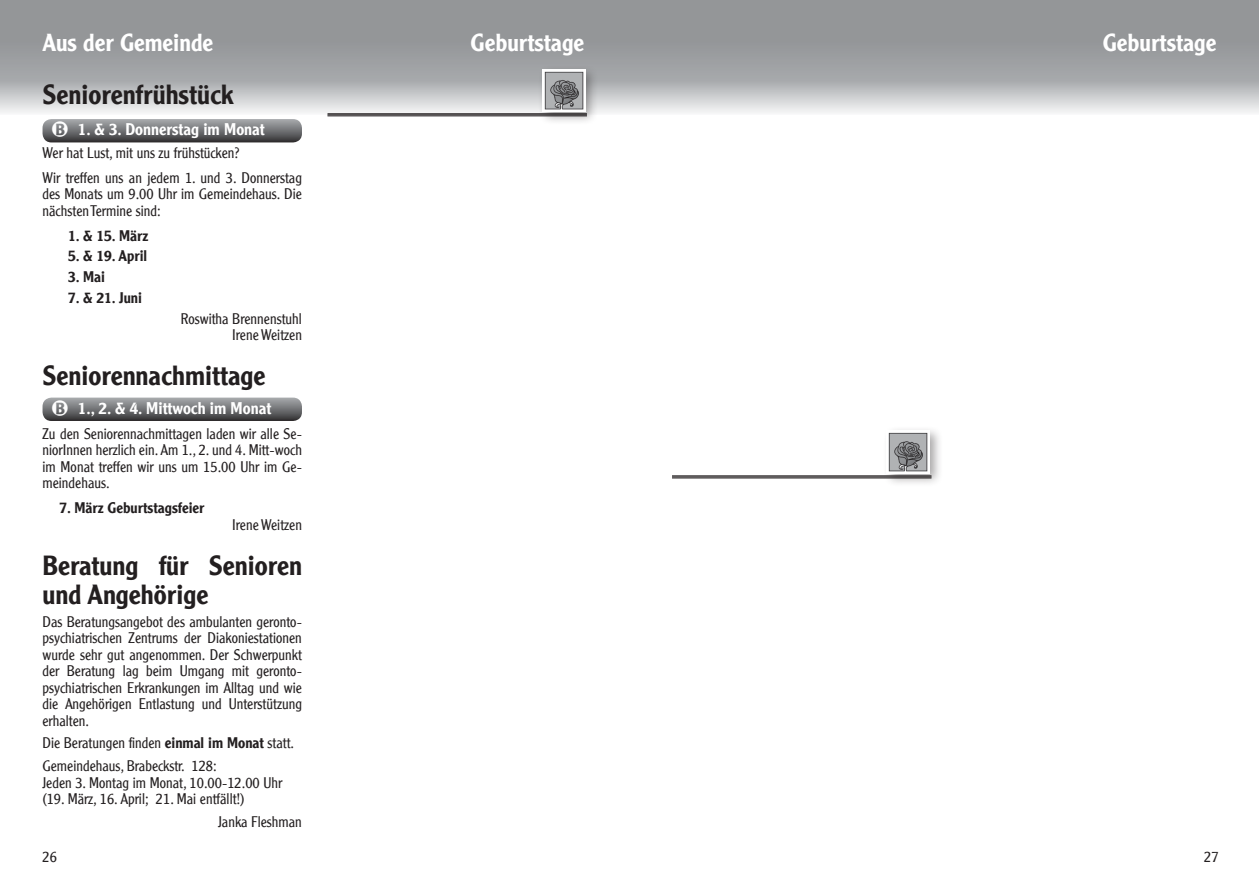
<style>
.page{position:relative;width:1259px;height:893px;background:#fff}
.page>*{position:absolute;margin:0;border:0;box-sizing:border-box;transform-origin:0 0}
.t1{font:500 27px/28.5px "Clearface Gothic LH";color:#231f20}
.t2{font:500 24px "Clearface Gothic LH";color:#fff}
.t3{font:500 16.5px "Clearface Gothic LH";color:#fff}
.t4{font:300 15px/16.5px "Clearface Gothic LH";color:#231f20}
.t5{font:500 15px "Clearface Gothic LH";color:#231f20}
.s1{font-weight:500}
</style>
<div class="page">
<svg style="left:0;top:0;width:629px;height:115px;background:#a7a9ab"></svg>
<svg style="left:629px;top:0;width:630px;height:113px;background:#a7a9ab"></svg>
<hr style="left:327px;top:113px;width:260px;height:1px;background:#231f20">
<hr style="left:327px;top:115px;width:260px;height:1px;background:#231f20">
<div style="left:538px;top:64px;width:61px;height:62px;background:#231f20;opacity:.39"></div>
<img style="left:542px;top:69px;width:43px;height:43px">
<hr style="left:672px;top:475px;width:259px;height:1px;background:#231f20">
<hr style="left:672px;top:477px;width:259px;height:1px;background:#231f20">
<hr style="left:672px;top:478px;width:259px;height:1px;background:#231f20">
<div style="left:882px;top:426px;width:61px;height:61px;background:#231f20;opacity:.39"></div>
<img style="left:887px;top:431px;width:42px;height:43px">
<svg style="left:43px;top:119px;width:259px;height:23px;background:#717274"></svg>
<svg style="left:43px;top:398px;width:259px;height:23px;background:#6e6f71"></svg>
<h2 class="t2" style="left:43px;top:28px;width:172px">Aus der Gemeinde</h2>
<h2 class="t2" style="left:470px;top:28px;width:115px">Geburtstage</h2>
<h1 class="t1" style="left:43px;top:80px;width:193px">Seniorenfrühstück</h1>
<p class="t3" style="left:78px;top:119px;width:188px">1. &amp; 3. Donnerstag im Monat</p>
<p class="t4" style="left:43px;top:140px;width:261px;line-height:24.8px">Wer hat Lust, mit uns zu frühstücken?<br>Wir treffen uns an jedem 1. und 3. Donnerstag</p>
<p class="t4" style="left:43px;top:186px;width:261px">des Monats um 9.00 Uhr im Gemeindehaus. Die nächsten Termine sind:</p>
<p class="t5" style="left:68px;top:226px;width:82px">1. &amp; 15. März</p>
<p class="t5" style="left:68px;top:247px;width:81px">5. &amp; 19. April</p>
<p class="t5" style="left:68px;top:267px;width:38px">3. Mai</p>
<p class="t5" style="left:68px;top:288px;width:75px">7. &amp; 21. Juni</p>
<p class="t4" style="left:181px;top:310px;width:123px;text-align:right">Roswitha Brennenstuhl<br>Irene Weitzen</p>
<h1 class="t1" style="left:43px;top:361px;width:224px">Seniorennachmittage</h1>
<p class="t4" style="left:43px;top:425px;width:261px;text-align:justify">Zu den Seniorennachmittagen laden wir alle Se&shy;niorInnen herzlich ein. Am 1., 2. und 4. Mitt-woch im Monat treffen wir uns um 15.00 Uhr im Ge&shy;meindehaus.</p>
<p class="t5" style="left:60px;top:498px;width:146px">7. März Geburtstagsfeier</p>
<p class="t4" style="left:232px;top:516px;width:71px">Irene Weitzen</p>
<h1 class="t1" style="left:43px;top:551px;width:261px">Beratung für Senioren und Angehörige</h1>
<p class="t4" style="left:43px;top:613px;width:261px;text-align:justify">Das Beratungsangebot des ambulanten geronto&shy;psychiatrischen Zentrums der Diakoniestationen wurde sehr gut angenommen. Der Schwerpunkt der Beratung lag beim Umgang mit geronto&shy;psychiatrischen Erkrankungen im Alltag und wie die Angehörigen Entlastung und Unterstützung erhalten.</p>
<p class="t4" style="left:43px;top:732px;width:253px;line-height:22.8px">Die Beratungen finden <span class="s1">einmal im Monat</span> statt.<br>Gemeindehaus, Brabeckstr. 128:</p>
<p class="t4" style="left:43px;top:774px;width:241px">Jeden 3. Montag im Monat, 10.00-12.00 Uhr (19. März, 16. April; 21. Mai entfällt!)</p>
<p class="t4" style="left:218px;top:814px;width:85px">Janka Fleshman</p>
<p class="t3" style="left:78px;top:398px;width:195px">1., 2. &amp; 4. Mittwoch im Monat</p>
<h2 class="t2" style="left:1102px;top:28px;width:115px">Geburtstage</h2>
<p class="t4" style="left:43px;top:848px;width:16px">26</p>
<p class="t4" style="left:1204px;top:848px;width:16px">27</p>
</div>
